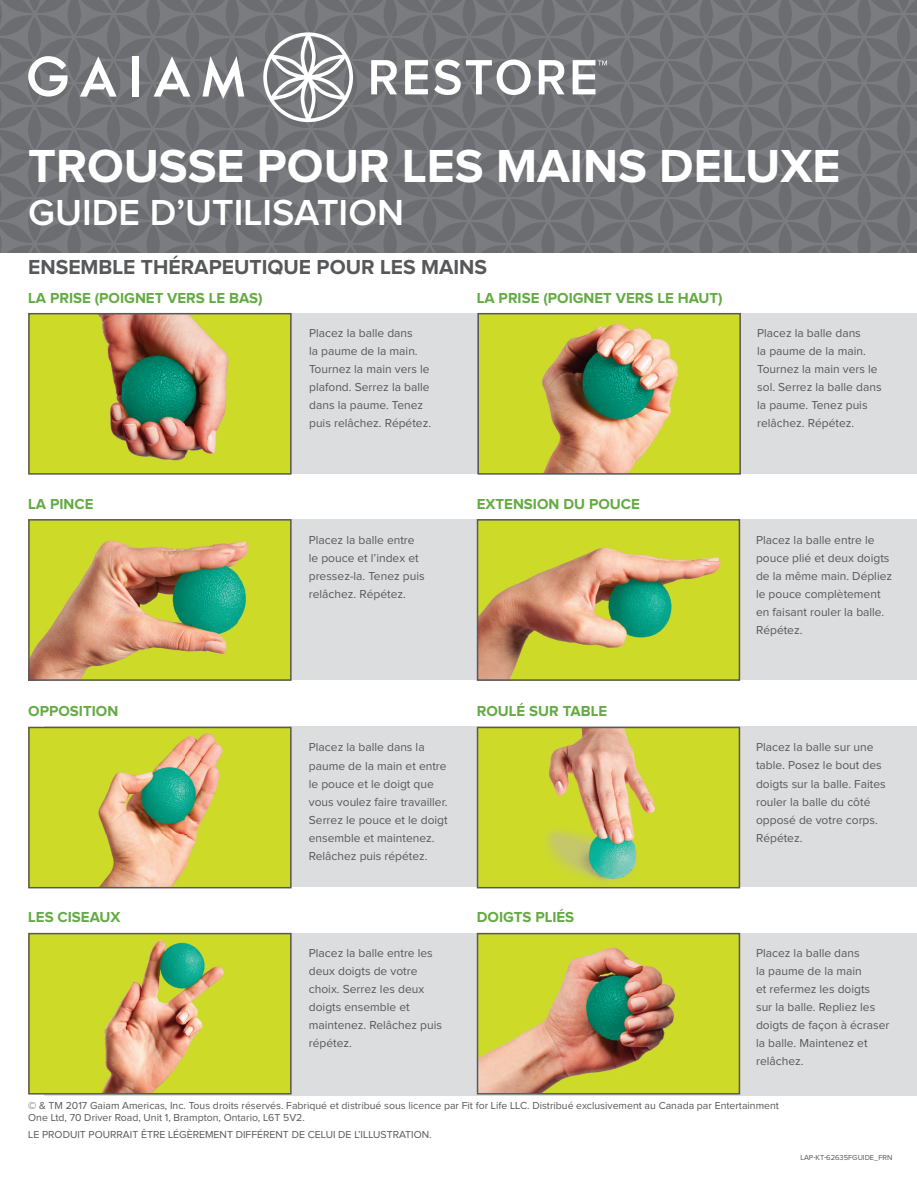
<style>
.page{position:relative;width:917px;height:1190px;background:#fff}
.page>*{position:absolute;margin:0;border:0;box-sizing:border-box;transform-origin:0 0}
.t1{font:700 48px "Proxima Nova";color:#fff}
.t2{font:600 37.5px "Proxima Nova";color:#fff}
.t3{font:700 21px "Proxima Nova";color:#57585a}
.t4{font:700 15px "Proxima Nova";color:#64ab44}
.t5{font:12px/18px "Proxima Nova";color:#57585a}
.t6{font:10.5px/12px "Proxima Nova";color:#57585a}
.t7{font:7.5px "Proxima Nova";color:#57585a}
</style>
<div class="page">
<div style="left:44px;top:313px;width:873px;height:161px;background:#dcdddf"></div>
<img style="left:31px;top:316px;width:258px;height:155px">
<div style="left:44px;top:932px;width:873px;height:163px;background:#dcdddf"></div>
<div style="left:44px;top:726px;width:873px;height:161px;background:#dcdddf"></div>
<div style="left:44px;top:519px;width:873px;height:160px;background:#dcdddf"></div>
<div style="left:0;top:0;width:917px;height:253px;background:linear-gradient(to right,#727376,#717376)"></div>
<svg style="left:202px;top:56px;width:42px;height:43px"></svg>
<svg style="left:154px;top:56px;width:36px;height:41px"></svg>
<svg style="left:80px;top:56px;width:37px;height:41px"></svg>
<svg style="left:28px;top:56px;width:40px;height:41px"></svg>
<div style="left:132px;top:56px;width:6px;height:40px;background:#fff"></div>
<svg style="left:263px;top:32px;width:90px;height:90px"></svg>
<svg style="left:371px;top:60px;width:236px;height:35px"></svg>
<img style="left:480px;top:316px;width:258px;height:155px">
<img style="left:31px;top:522px;width:258px;height:155px">
<img style="left:31px;top:729px;width:258px;height:156px">
<img style="left:31px;top:935px;width:258px;height:156px">
<img style="left:480px;top:522px;width:257px;height:155px">
<img style="left:480px;top:729px;width:257px;height:156px">
<img style="left:480px;top:935px;width:257px;height:156px">
<div style="left:28px;top:313px;width:264px;height:161px;border:2px solid #57585a"></div>
<div style="left:477px;top:313px;width:264px;height:161px;border:2px solid #57585a"></div>
<div style="left:28px;top:519px;width:264px;height:161px;border:2px solid #57585a"></div>
<div style="left:28px;top:726px;width:264px;height:162px;border:2px solid #57585a"></div>
<div style="left:28px;top:932px;width:264px;height:162px;border:2px solid #57585a"></div>
<div style="left:477px;top:519px;width:263px;height:161px;border:2px solid #57585a"></div>
<div style="left:477px;top:726px;width:263px;height:162px;border:2px solid #57585a"></div>
<div style="left:477px;top:932px;width:263px;height:162px;border:2px solid #57585a"></div>
<h1 class="t1" style="left:28px;top:144px;width:814px">TROUSSE POUR LES MAINS DELUXE</h1>
<h2 class="t2" style="left:28px;top:195px;width:377px">GUIDE D’UTILISATION</h2>
<h3 class="t3" style="left:28px;top:257px;width:460px">ENSEMBLE THÉRAPEUTIQUE POUR LES MAINS</h3>
<p class="t4" style="left:28px;top:291px;width:236px">LA PRISE (POIGNET VERS LE BAS)</p>
<p class="t4" style="left:477px;top:291px;width:247px">LA PRISE (POIGNET VERS LE HAUT)</p>
<p class="t5" style="left:309px;top:325px;width:123px">Placez la balle dans<br>la paume de la main.<br>Tournez la main vers le plafond. Serrez la balle dans la paume. Tenez puis relâchez. Répétez.</p>
<p class="t5" style="left:757px;top:325px;width:126px">Placez la balle dans<br>la paume de la main.<br>Tournez la main vers le sol. Serrez la balle dans la paume. Tenez puis relâchez. Répétez.</p>
<p class="t4" style="left:28px;top:497px;width:67px">LA PINCE</p>
<p class="t4" style="left:477px;top:497px;width:165px">EXTENSION DU POUCE</p>
<p class="t5" style="left:309px;top:531px;width:117px">Placez la balle entre le pouce et l’index et pressez-la. Tenez puis relâchez. Répétez.</p>
<p class="t5" style="left:756px;top:531px;width:137px">Placez la balle entre le pouce plié et deux doigts de la même main. Dépliez le pouce complètement en faisant rouler la balle.<br>Répétez.</p>
<p class="t4" style="left:28px;top:704px;width:92px">OPPOSITION</p>
<p class="t4" style="left:477px;top:704px;width:132px">ROULÉ SUR TABLE</p>
<p class="t5" style="left:309px;top:739px;width:140px">Placez la balle dans la paume de la main et entre le pouce et le doigt que vous voulez faire travailler.<br>Serrez le pouce et le doigt ensemble et maintenez.<br>Relâchez puis répétez.</p>
<p class="t5" style="left:756px;top:739px;width:131px">Placez la balle sur une table. Posez le bout des doigts sur la balle. Faites rouler la balle du côté opposé de votre corps.<br>Répétez.</p>
<p class="t4" style="left:28px;top:910px;width:94px">LES CISEAUX</p>
<p class="t4" style="left:477px;top:910px;width:99px">DOIGTS PLIÉS</p>
<p class="t5" style="left:309px;top:944px;width:135px">Placez la balle entre les deux doigts de votre choix. Serrez les deux doigts ensemble et maintenez. Relâchez puis répétez.</p>
<p class="t5" style="left:756px;top:944px;width:135px">Placez la balle dans<br>la paume de la main<br>et refermez les doigts<br>sur la balle. Repliez les doigts de façon à écraser la balle. Maintenez et relâchez.</p>
<p class="t6" style="left:28px;top:1100px;width:752px">© &amp; TM 2017 Gaiam Americas, Inc. Tous droits réservés. Fabriqué et distribué sous licence par Fit for Life LLC. Distribué exclusivement au Canada par Entertainment<br>One Ltd, 70 Driver Road, Unit 1, Brampton, Ontario, L6T 5V2.</p>
<p class="t6" style="left:28px;top:1128px;width:405px">LE PRODUIT POURRAIT ÊTRE LÉGÈREMENT DIFFÉRENT DE CELUI DE L’ILLUSTRATION.</p>
<p class="t7" style="left:800px;top:1154px;width:94px">LAP-KT-62635FGUIDE_FRN</p>
</div>
